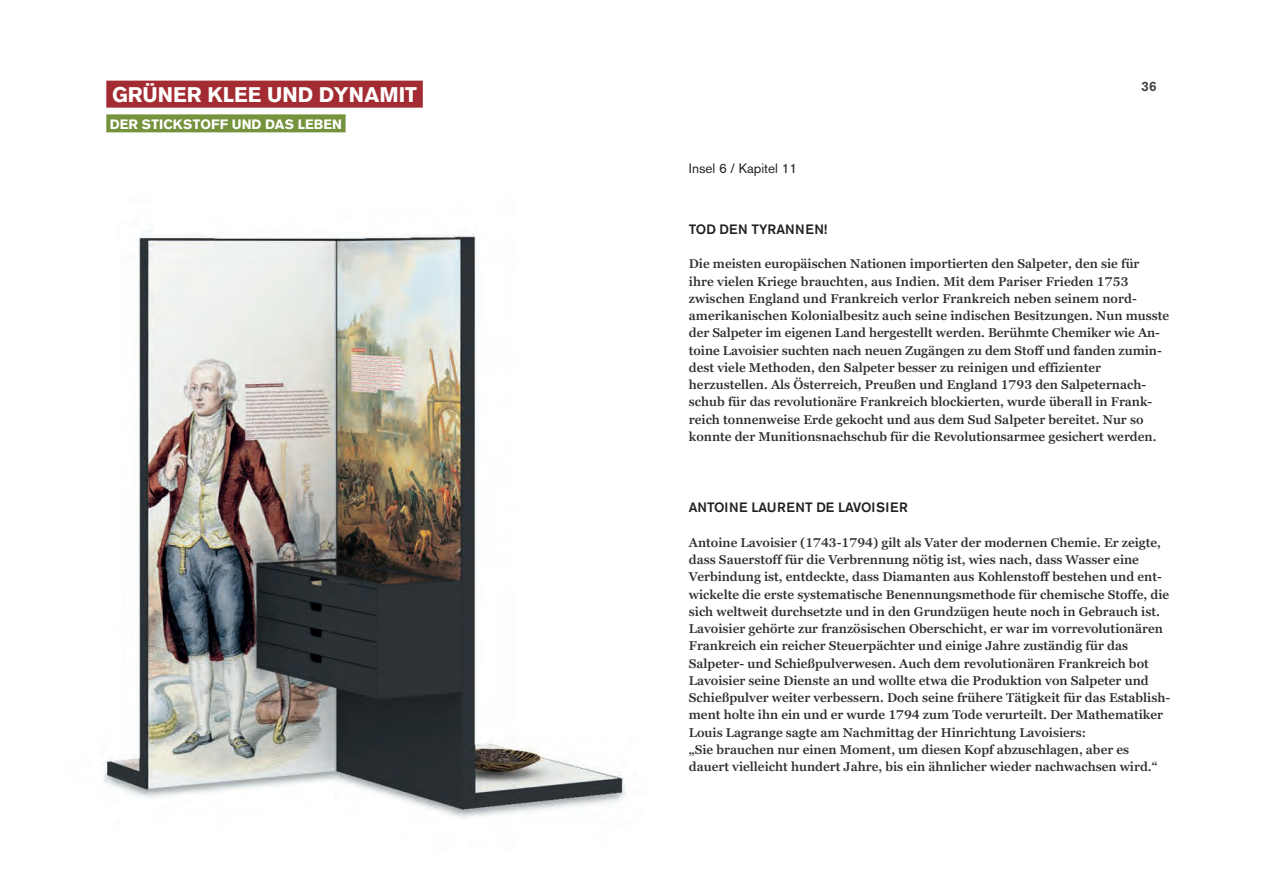
<style>
.page{position:relative;width:1263px;height:893px;background:#fff}
.page>*{position:absolute;margin:0;border:0;box-sizing:border-box;transform-origin:0 0}
.t1{font:700 21px "Akzidenz Grotesk BE";color:#fff}
.t2{font:500 13.5px "Akzidenz Grotesk BE";color:#231f20}
.t3{font:700 13.5px "Akzidenz Grotesk BE";color:#fff}
.t4{font:13.5px "Akzidenz Grotesk BE";color:#231f20}
.t5{font:500 13.5px "Akzidenz Grotesk BE";color:#3e3e3f}
.t6{font:600 12.75px/17.2px "Georgia Pro";color:#2e2e2e}
</style>
<div class="page">
<img style="left:102px;top:80px;width:524px;height:738px">
<div style="left:106px;top:81px;width:317px;height:27px;background:#a22c31"></div>
<div style="left:106px;top:114px;width:240px;height:18px;background:#75933d"></div>
<h1 class="t1" style="left:112px;top:82px;width:307px">GRÜNER KLEE UND DYNAMIT</h1>
<p class="t3" style="left:110px;top:116px;width:233px">DER STICKSTOFF UND DAS LEBEN</p>
<p class="t4" style="left:689px;top:160px;width:110px">Insel 6 / Kapitel 11</p>
<p class="t5" style="left:1141px;top:78px;width:17px">36</p>
<p class="t2" style="left:689px;top:221px;width:140px">TOD DEN TYRANNEN!</p>
<p class="t6" style="left:689px;top:256px;width:482px">Die meisten europäischen Nationen importierten den Salpeter, den sie für<br>ihre vielen Kriege brauchten, aus Indien. Mit dem Pariser Frieden 1753 zwischen England und Frankreich verlor Frankreich neben seinem nord&shy;amerikanischen Kolonialbesitz auch seine indischen Besitzungen. Nun musste der Salpeter im eigenen Land hergestellt werden. Berühmte Chemiker wie An&shy;toine Lavoisier suchten nach neuen Zugängen zu dem Stoff und fanden zumin&shy;dest viele Methoden, den Salpeter besser zu reinigen und effizienter herzustellen. Als Österreich, Preußen und England 1793 den Salpeternach&shy;schub für das revolutionäre Frankreich blockierten, wurde überall in Frank&shy;reich tonnenweise Erde gekocht und aus dem Sud Salpeter bereitet. Nur so konnte der Munitionsnachschub für die Revolutionsarmee gesichert werden.</p>
<p class="t2" style="left:689px;top:499px;width:220px">ANTOINE LAURENT DE LAVOISIER</p>
<p class="t6" style="left:689px;top:534px;width:483px">Antoine Lavoisier (1743-1794) gilt als Vater der modernen Chemie. Er zeigte, dass Sauerstoff für die Verbrennung nötig ist, wies nach, dass Wasser eine Verbindung ist, entdeckte, dass Diamanten aus Kohlenstoff bestehen und ent&shy;wickelte die erste systematische Benennungsmethode für chemische Stoffe, die sich weltweit durchsetzte und in den Grundzügen heute noch in Gebrauch ist.<br>Lavoisier gehörte zur französischen Oberschicht, er war im vorrevolutionären Frankreich ein reicher Steuerpächter und einige Jahre zuständig für das Salpeter- und Schießpulverwesen. Auch dem revolutionären Frankreich bot Lavoisier seine Dienste an und wollte etwa die Produktion von Salpeter und Schießpulver weiter verbessern. Doch seine frühere Tätigkeit für das Establish&shy;ment holte ihn ein und er wurde 1794 zum Tode verurteilt. Der Mathematiker Louis Lagrange sagte am Nachmittag der Hinrichtung Lavoisiers:<br>„Sie brauchen nur einen Moment, um diesen Kopf abzuschlagen, aber es dauert vielleicht hundert Jahre, bis ein ähnlicher wieder nachwachsen wird.“</p>
</div>
